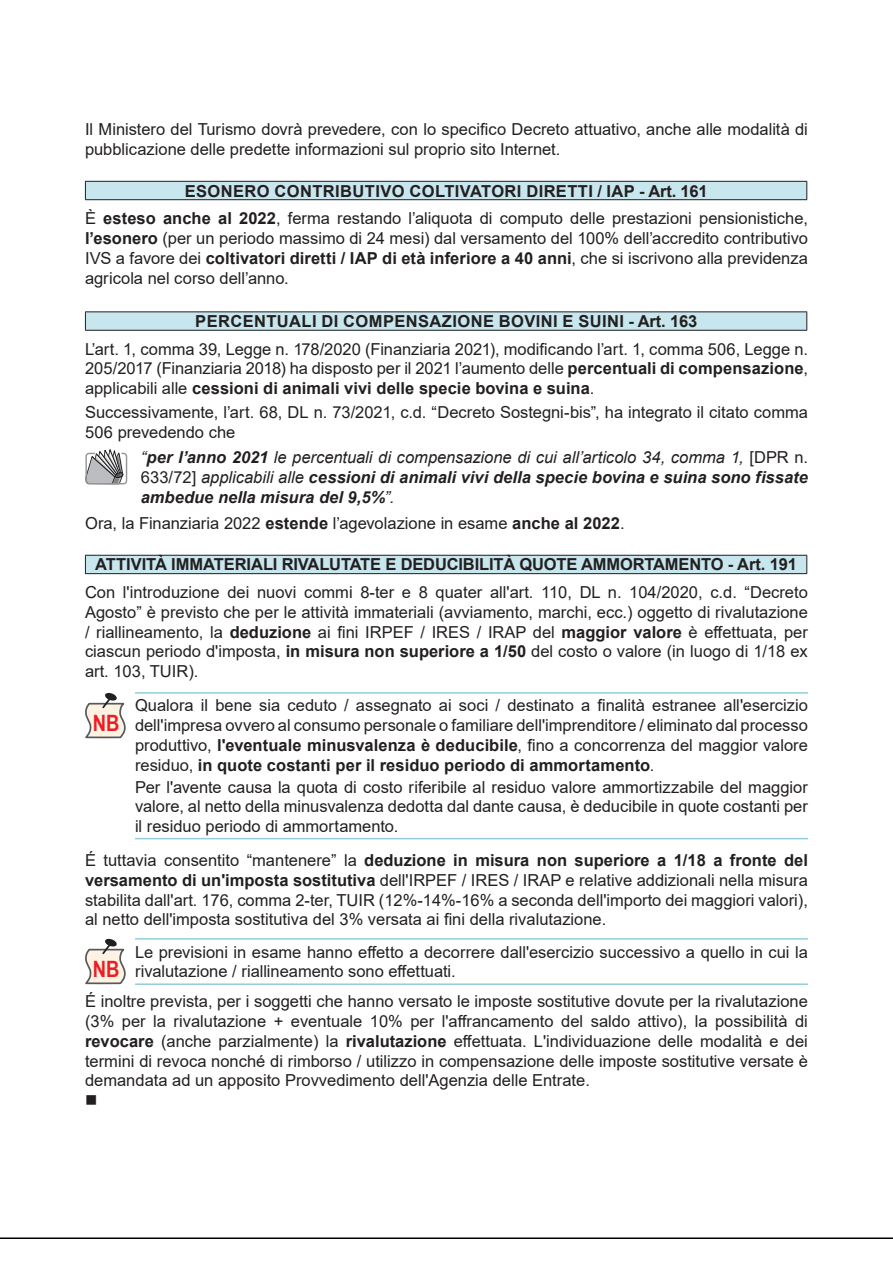
<style>
.page{position:relative;width:893px;height:1263px;background:#fff}
.page>*{position:absolute;margin:0;border:0;box-sizing:border-box;transform-origin:0 0}
.t1{font:700 22.5px "Arial Narrow";color:#ee1d23}
.t2{font:16.5px/19.8px "Arial";color:#231f20;text-align:justify}
.t3{font:italic 700 16.5px/19.8px "Arial";color:#231f20;text-align:justify}
.t4{font:700 16.5px/27.6px "Arial";letter-spacing:.025em;color:#231f20;text-align:center}
.t5{font:700 16.5px "Arial";letter-spacing:.005em;color:#231f20}
.s1{font-weight:400}
.s2{font-weight:700}
.s3{font-weight:400;font-style:normal}
</style>
<div class="page">
<div style="left:85px;top:181px;width:722px;height:19px;background:#c8e6ed"></div>
<hr style="left:85px;top:181px;width:722px;height:1px;background:#231f20">
<svg style="left:85px;top:182px;width:1px;height:17px"></svg>
<svg style="left:806px;top:182px;width:1px;height:17px"></svg>
<hr style="left:85px;top:199px;width:722px;height:1px;background:#231f20">
<div style="left:85px;top:312px;width:722px;height:18px;background:#c8e6ed"></div>
<hr style="left:85px;top:311px;width:722px;height:1px;background:#231f20">
<svg style="left:85px;top:312px;width:1px;height:18px"></svg>
<svg style="left:806px;top:312px;width:1px;height:18px"></svg>
<hr style="left:85px;top:330px;width:722px;height:1px;background:#231f20">
<svg style="left:87px;top:449px;width:41px;height:36px"></svg>
<div style="left:85px;top:453px;width:42px;height:31px;border:1px solid #939598;border-radius:3px"></div>
<div style="left:85px;top:555px;width:722px;height:19px;background:#c8e6ed"></div>
<hr style="left:85px;top:555px;width:722px;height:1px;background:#231f20">
<svg style="left:85px;top:556px;width:1px;height:17px"></svg>
<svg style="left:806px;top:556px;width:1px;height:17px"></svg>
<hr style="left:85px;top:573px;width:722px;height:1px;background:#231f20">
<hr style="left:135px;top:692px;width:673px;height:2px;background:#92cddc">
<hr style="left:135px;top:838px;width:673px;height:1px;background:#92cddc">
<svg style="left:85px;top:693px;width:41px;height:46px"></svg>
<hr style="left:135px;top:938px;width:673px;height:1px;background:#92cddc">
<hr style="left:135px;top:983px;width:673px;height:2px;background:#92cddc">
<svg style="left:85px;top:938px;width:41px;height:47px"></svg>
<hr style="left:0;top:1237px;width:893px;height:2px;background:#000">
<p class="t2" style="left:85px;top:120px;width:724px">Il Ministero del Turismo dovrà prevedere, con lo specifico Decreto attuativo, anche alle modalità di pubblicazione delle predette informazioni sul proprio sito Internet.</p>
<p class="t4" style="left:85px;top:177px;width:724px">ESONERO CONTRIBUTIVO COLTIVATORI DIRETTI / IAP - Art. 161<br><span class="s1">È</span> esteso anche al 2022<span class="s1">, ferma restando l’aliquota di computo delle prestazioni pensionistiche,</span></p>
<p class="t2" style="left:85px;top:228px;width:724px"><span class="s2">l’esonero</span> (per un periodo massimo di 24 mesi) dal versamento del 100% dell’accredito contributivo IVS a favore dei <span class="s2">coltivatori diretti / IAP di età inferiore a 40 anni</span>, che si iscrivono alla previdenza agricola nel corso dell’anno.</p>
<p class="t4" style="left:195px;top:308px;width:503px">PERCENTUALI DI COMPENSAZIONE BOVINI E SUINI - Art. 163</p>
<p class="t2" style="left:85px;top:339px;width:724px">L’art. 1, comma 39, Legge n. 178/2020 (Finanziaria 2021), modificando l’art. 1, comma 506, Legge n.<br>205/2017 (Finanziaria 2018) ha disposto per il 2021 l’aumento delle <span class="s2">percentuali di compensazione</span>, applicabili alle <span class="s2">cessioni di animali vivi delle specie bovina e suina</span>.</p>
<p class="t2" style="left:85px;top:402px;width:724px">Successivamente, l’art. 68, DL n. 73/2021, c.d. “Decreto Sostegni-bis”, ha integrato il citato comma<br>506 prevedendo che</p>
<p class="t3" style="left:141px;top:448px;width:669px"><span class="s1">“</span>per l’anno 2021 <span class="s1">le percentuali di compensazione di cui all’articolo 34, comma 1,</span> <span class="s3">[DPR n.<br>633/72]</span> <span class="s1">applicabili alle</span> cessioni di animali vivi della specie bovina e suina sono fissate ambedue nella misura del 9,5%<span class="s1">”.</span></p>
<p class="t2" style="left:85px;top:513px;width:541px">Ora, la Finanziaria 2022 <span class="s2">estende</span> l’agevolazione in esame <span class="s2">anche al 2022</span>.</p>
<p class="t5" style="left:95px;top:553px;width:703px">ATTIVITÀ IMMATERIALI RIVALUTATE E DEDUCIBILITÀ QUOTE AMMORTAMENTO - Art. 191</p>
<p class="t2" style="left:85px;top:582px;width:724px">Con l'introduzione dei nuovi commi 8-ter e 8 quater all'art. 110, DL n. 104/2020, c.d. “Decreto Agosto” è previsto che per le attività immateriali (avviamento, marchi, ecc.) oggetto di rivalutazione / riallineamento, la <span class="s2">deduzione</span> ai fini IRPEF / IRES / IRAP del <span class="s2">maggior valore</span> è effettuata, per ciascun periodo d'imposta, <span class="s2">in misura non superiore a 1/50</span> del costo o valore (in luogo di 1/18 ex art. 103, TUIR).</p>
<h1 class="t1" style="left:93px;top:706px;width:28px">NB</h1>
<p class="t2" style="left:135px;top:695px;width:674px">Qualora il bene sia ceduto / assegnato ai soci / destinato a finalità estranee all'esercizio dell'impresa ovvero al consumo personale o familiare dell'imprenditore / eliminato dal processo produttivo, <span class="s2">l'eventuale minusvalenza è deducibile</span>, fino a concorrenza del maggior valore residuo, <span class="s2">in quote costanti per il residuo periodo di ammortamento</span>.</p>
<p class="t2" style="left:135px;top:777px;width:674px">Per l'avente causa la quota di costo riferibile al residuo valore ammortizzabile del maggior valore, al netto della minusvalenza dedotta dal dante causa, è deducibile in quote costanti per il residuo periodo di ammortamento.</p>
<p class="t2" style="left:85px;top:850px;width:724px">É tuttavia consentito “mantenere” la <span class="s2">deduzione in misura non superiore a 1/18 a fronte del versamento di un'imposta sostitutiva</span> dell'IRPEF / IRES / IRAP e relative addizionali nella misura stabilita dall'art. 176, comma 2-ter, TUIR (12%-14%-16% a seconda dell'importo dei maggiori valori), al netto dell'imposta sostitutiva del 3% versata ai fini della rivalutazione.</p>
<h1 class="t1" style="left:93px;top:952px;width:28px">NB</h1>
<p class="t2" style="left:135px;top:942px;width:674px">Le previsioni in esame hanno effetto a decorrere dall'esercizio successivo a quello in cui la rivalutazione / riallineamento sono effettuati.</p>
<p class="t2" style="left:85px;top:991px;width:724px">É inoltre prevista, per i soggetti che hanno versato le imposte sostitutive dovute per la rivalutazione (3% per la rivalutazione + eventuale 10% per l'affrancamento del saldo attivo), la possibilità di <span class="s2">revocare</span> (anche parzialmente) la <span class="s2">rivalutazione</span> effettuata. L'individuazione delle modalità e dei termini di revoca nonché di rimborso / utilizzo in compensazione delle imposte sostitutive versate è demandata ad un apposito Provvedimento dell'Agenzia delle Entrate.</p>
</div>
